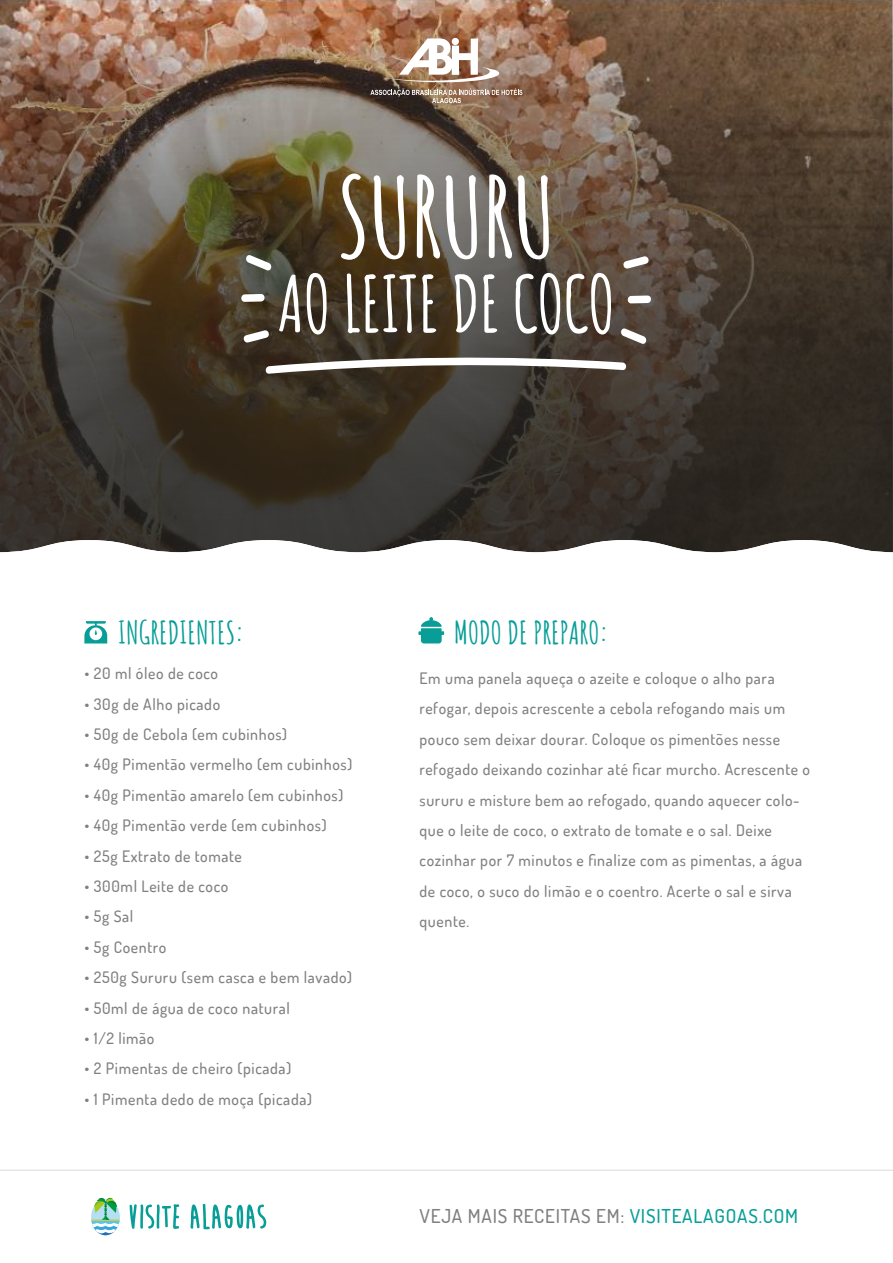
<style>
.page{position:relative;width:893px;height:1263px;background:#fff}
.page>*{position:absolute;margin:0;border:0;box-sizing:border-box;transform-origin:0 0}
.t1{font:700 109.05px "Amatic SC";letter-spacing:-.015em;color:#fff}
.t2{font:700 76.8px "Amatic SC";letter-spacing:-.015em;color:#fff}
.t3{font:700 30.9px "Amatic SC";color:#089e97}
.t4{font:500 19.05px "Dosis";letter-spacing:.04em;color:#808080}
.t5{font:500 15.75px/30.5px "Dosis";letter-spacing:.04em;color:#7f7f7f}
.s1{color:#089e97}
</style>
<div class="page">
<img style="left:0;top:0;width:893px;height:540px">
<svg style="left:265px;top:355px;width:362px;height:19px"></svg>
<svg style="left:244px;top:253px;width:29px;height:19px"></svg>
<svg style="left:240px;top:294px;width:26px;height:8px"></svg>
<svg style="left:242px;top:329px;width:29px;height:15px"></svg>
<svg style="left:619px;top:327px;width:29px;height:18px"></svg>
<svg style="left:626px;top:295px;width:26px;height:8px"></svg>
<svg style="left:621px;top:255px;width:30px;height:15px"></svg>
<hr style="left:0;top:1170px;width:893px;height:1px;background:#dadada">
<svg style="left:84px;top:621px;width:23px;height:22px"></svg>
<svg style="left:0;top:540px;width:893px;height:13px"></svg>
<svg style="left:418px;top:617px;width:26px;height:26px"></svg>
<svg style="left:386px;top:38px;width:113px;height:44px"></svg>
<div style="left:452px;top:38px;width:7px;height:7px;background:#fff;border-radius:50%"></div>
<svg style="left:370px;top:88px;width:152px;height:15px;background:#887262"></svg>
<svg style="left:91px;top:1197px;width:29px;height:38px"></svg>
<svg style="left:129px;top:1204px;width:50px;height:25px"></svg>
<svg style="left:191px;top:1204px;width:75px;height:25px"></svg>
<h1 class="t1" style="left:337px;top:133px;width:221px">SURURU</h1>
<h2 class="t2" style="left:278px;top:245px;width:339px">AO LEITE DE COCO</h2>
<h3 class="t3" style="left:118px;top:608px;width:127px">INGREDIENTES:</h3>
<p class="t5" style="left:84px;top:658px;width:135px">• 20 ml óleo de coco</p>
<p class="t5" style="left:84px;top:688px;width:137px">• 30g de Alho picado</p>
<p class="t5" style="left:84px;top:719px;width:204px">• 50g de Cebola (em cubinhos)</p>
<p class="t5" style="left:84px;top:749px;width:269px">• 40g Pimentão vermelho (em cubinhos)</p>
<p class="t5" style="left:84px;top:779px;width:260px">• 40g Pimentão amarelo (em cubinhos)</p>
<p class="t5" style="left:84px;top:810px;width:244px">• 40g Pimentão verde (em cubinhos)</p>
<p class="t5" style="left:84px;top:840px;width:159px">• 25g Extrato de tomate</p>
<p class="t5" style="left:84px;top:871px;width:145px">• 300ml Leite de coco</p>
<p class="t5" style="left:84px;top:901px;width:51px">• 5g Sal</p>
<p class="t5" style="left:84px;top:931px;width:83px">• 5g Coentro</p>
<p class="t5" style="left:84px;top:962px;width:269px">• 250g Sururu (sem casca e bem lavado)</p>
<p class="t5" style="left:84px;top:992px;width:207px">• 50ml de água de coco natural</p>
<p class="t5" style="left:84px;top:1023px;width:72px">• 1/2 limão</p>
<p class="t5" style="left:84px;top:1053px;width:208px">• 2 Pimentas de cheiro (picada)</p>
<p class="t5" style="left:84px;top:1083px;width:229px">• 1 Pimenta dedo de moça (picada)</p>
<h3 class="t3" style="left:454px;top:608px;width:156px">MODO DE PREPARO:</h3>
<p class="t5" style="left:420px;top:663px;width:392px">Em uma panela aqueça o azeite e coloque o alho para refogar, depois acrescente a cebola refogando mais um pouco sem deixar dourar. Coloque os pimentões nesse refogado deixando cozinhar até ficar murcho. Acrescente o sururu e misture bem ao refogado, quando aquecer colo&shy;que o leite de coco, o extrato de tomate e o sal. Deixe cozinhar por 7 minutos e finalize com as pimentas, a água de coco, o suco do limão e o coentro. Acerte o sal e sirva quente.</p>
<p class="t4" style="left:420px;top:1203px;width:380px">VEJA MAIS RECEITAS EM: <span class="s1">VISITEALAGOAS.COM</span></p>
</div>
